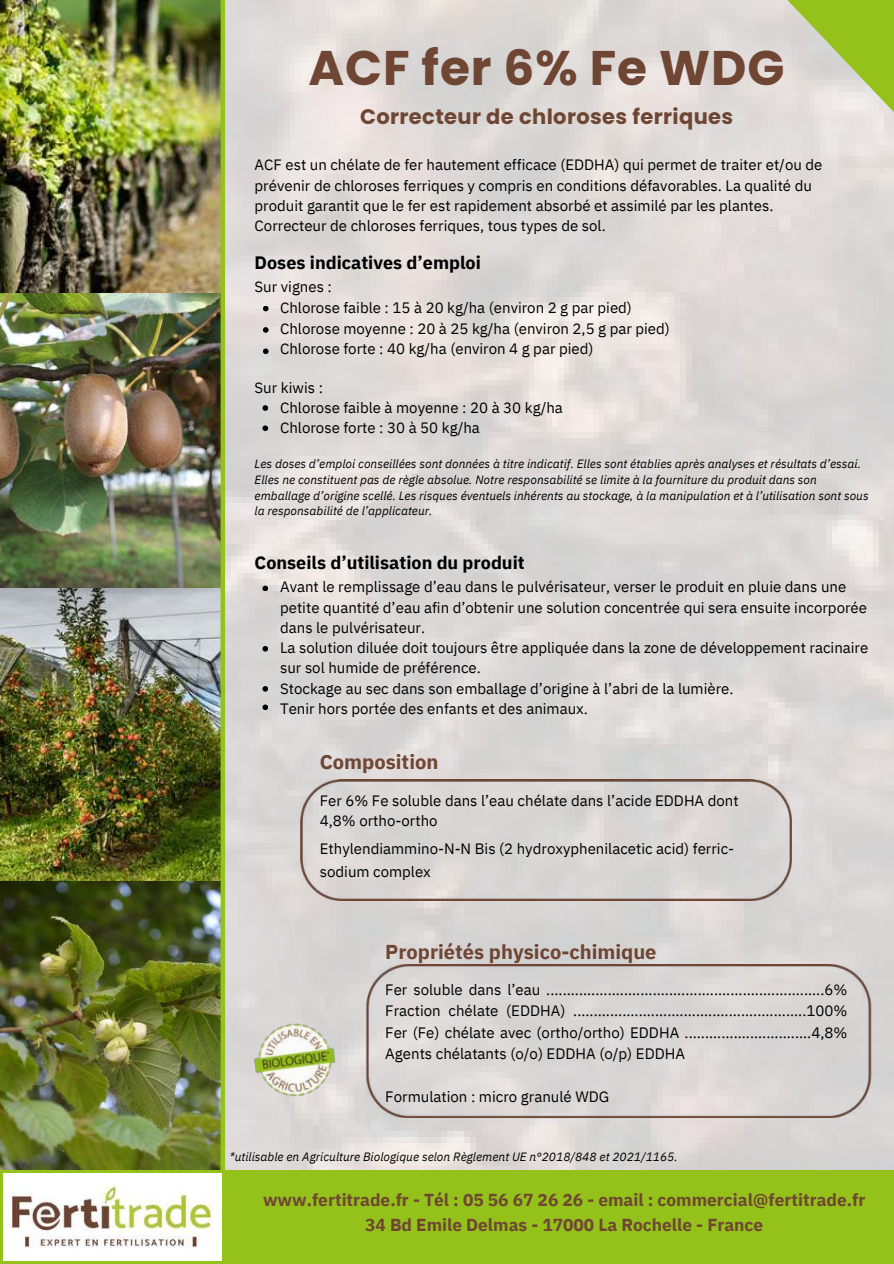
<style>
.page{position:relative;width:894px;height:1264px;background:#fff}
.page>*{position:absolute;margin:0;border:0;box-sizing:border-box;transform-origin:0 0}
.t1{font:700 48.6px "Poppins";letter-spacing:.02em;color:#6f4633}
.t2{font:700 21px "Poppins";letter-spacing:.02em;color:#6f4633}
.t3{font:700 20.1px "IBM Plex Sans";color:#6f4633}
.t4{font:700 18px "IBM Plex Sans";color:#000}
.t5{font:700 17.25px/24.8px "IBM Plex Sans";color:#6f4633;text-align:center}
.t6{font:15px/20.2px "IBM Plex Sans";color:#000}
.t7{font:italic 12px/15.8px "IBM Plex Sans";color:#000}
</style>
<div class="page">
<img style="left:225px;top:0;width:668px;height:1169px">
<svg style="left:263px;top:306px;width:5px;height:5px"></svg>
<svg style="left:263px;top:327px;width:5px;height:6px"></svg>
<svg style="left:263px;top:348px;width:5px;height:6px"></svg>
<svg style="left:262px;top:585px;width:6px;height:6px"></svg>
<svg style="left:262px;top:646px;width:6px;height:5px"></svg>
<svg style="left:262px;top:686px;width:6px;height:5px"></svg>
<svg style="left:262px;top:704px;width:6px;height:6px"></svg>
<div style="left:0;top:1169px;width:893px;height:94px;background:#94c11a"></div>
<svg style="left:787px;top:0;width:106px;height:112px;background:#bace7c"></svg>
<img style="left:366px;top:964px;width:505px;height:153px">
<img style="left:300px;top:780px;width:491px;height:120px">
<img style="left:246px;top:1014px;width:98px;height:92px">
<img style="left:0;top:0;width:220px;height:881px">
<img style="left:0;top:881px;width:220px;height:288px">
<div style="left:220px;top:0;width:5px;height:1178px;background:#94c11a"></div>
<img style="left:3px;top:1173px;width:218px;height:87px">
<svg style="left:262px;top:405px;width:6px;height:6px"></svg>
<svg style="left:262px;top:425px;width:6px;height:6px"></svg>
<h1 class="t1" style="left:308px;top:34px;width:477px">ACF fer 6% Fe WDG</h1>
<h2 class="t2" style="left:360px;top:102px;width:374px">Correcteur de chloroses ferriques</h2>
<p class="t6" style="left:254px;top:154px;width:569px">ACF est un chélate de fer hautement efficace (EDDHA) qui permet de traiter et/ou de prévenir de chloroses ferriques y compris en conditions défavorables. La qualité du produit garantit que le fer est rapidement absorbé et assimilé par les plantes.<br>Correcteur de chloroses ferriques, tous types de sol.</p>
<p class="t4" style="left:254px;top:250px;width:228px">Doses indicatives d’emploi</p>
<p class="t6" style="left:254px;top:276px;width:79px">Sur vignes :</p>
<p class="t6" style="left:280px;top:298px;width:391px">Chlorose faible : 15 à 20 kg/ha (environ 2 g par pied)<br>Chlorose moyenne : 20 à 25 kg/ha (environ 2,5 g par pied)<br>Chlorose forte : 40 kg/ha (environ 4 g par pied)</p>
<p class="t6" style="left:280px;top:377px;width:284px;text-indent:-25px">Sur kiwis :<br>Chlorose faible à moyenne : 20 à 30 kg/ha<br>Chlorose forte : 30 à 50 kg/ha</p>
<p class="t7" style="left:254px;top:455px;width:615px">Les doses d’emploi conseillées sont données à titre indicatif. Elles sont établies après analyses et résultats d’essai.<br>Elles ne constituent pas de règle absolue. Notre responsabilité se limite à la fourniture du produit dans son emballage d’origine scellé. Les risques éventuels inhérents au stockage, à la manipulation et à l’utilisation sont sous la responsabilité de l’applicateur.</p>
<p class="t4" style="left:254px;top:551px;width:271px">Conseils d’utilisation du produit</p>
<p class="t6" style="left:280px;top:576px;width:589px">Avant le remplissage d’eau dans le pulvérisateur, verser le produit en pluie dans une petite quantité d’eau afin d’obtenir une solution concentrée qui sera ensuite incorporée dans le pulvérisateur.<br>La solution diluée doit toujours être appliquée dans la zone de développement racinaire sur sol humide de préférence.<br>Stockage au sec dans son emballage d’origine à l’abri de la lumière.<br>Tenir hors portée des enfants et des animaux.</p>
<h3 class="t3" style="left:320px;top:748px;width:120px">Composition</h3>
<p class="t6" style="left:320px;top:790px;width:420px">Fer 6% Fe soluble dans l’eau chélate dans l’acide EDDHA dont<br>4,8% ortho-ortho</p>
<p class="t6" style="left:320px;top:837px;width:416px;line-height:22.5px">Ethylendiammino-N-N Bis (2 hydroxyphenilacetic acid) ferric&shy;sodium complex</p>
<h3 class="t3" style="left:385px;top:937px;width:273px">Propriétés physico-chimique</h3>
<p class="t6" style="left:385px;top:978px;width:463px;line-height:21.3px;text-align:justify">Fer soluble dans l’eau ....................................................................6% Fraction chélate (EDDHA) .........................................................100% Fer (Fe) chélate avec (ortho/ortho) EDDHA ...............................4,8% Agents chélatants (o/o) EDDHA (o/p) EDDHA</p>
<p class="t6" style="left:385px;top:1085px;width:225px">Formulation : micro granulé WDG</p>
<p class="t7" style="left:229px;top:1149px;width:450px">*utilisable en Agriculture Biologique selon Règlement UE n°2018/848 et 2021/1165.</p>
<p class="t5" style="left:263px;top:1187px;width:603px">www.fertitrade.fr - Tél : 05 56 67 26 26 - email : commercial@fertitrade.fr<br>34 Bd Emile Delmas - 17000 La Rochelle - France</p>
</div>
